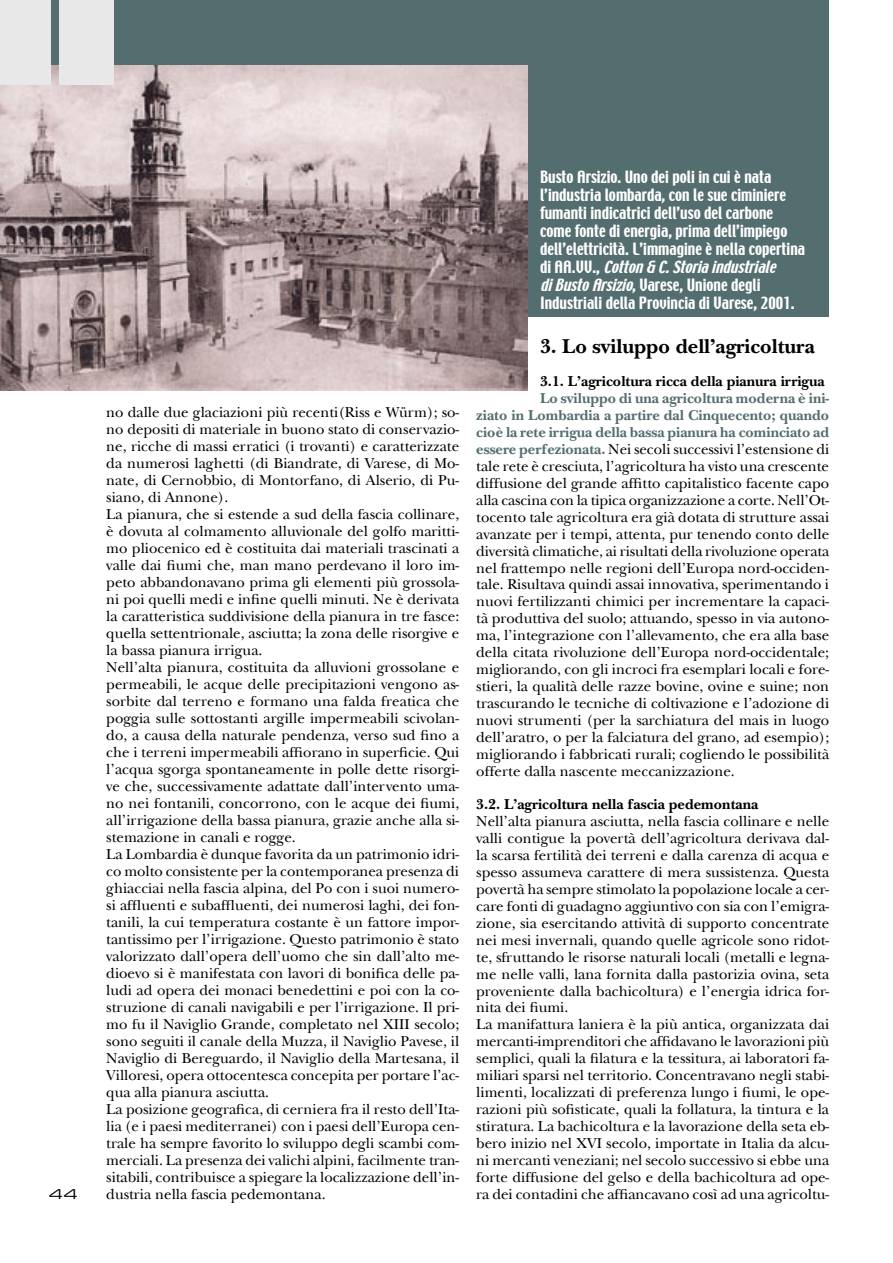
<style>
.page{position:relative;width:893px;height:1263px;background:#fff}
.page>*{position:absolute;margin:0;border:0;box-sizing:border-box;transform-origin:0 0}
.t1{font:700 21px "New Baskerville";color:#000}
.t2{font:15px/17px "New Baskerville";color:#000}
.t3{font:15px/18px "Techno";color:#fff}
.t4{font:700 15px "New Baskerville";color:#000}
.t5{font:13.5px "Eurostile Extended Two";color:#000;scale:1.11 1}
.s1{font-style:italic}
.s2{font-weight:700;color:#546d6e}
</style>
<div class="page">
<div style="left:0;top:0;width:829px;height:317px;background:#546d6e"></div>
<img style="left:0;top:66px;width:527px;height:324px">
<div style="left:0;top:0;width:51px;height:85px;background:#e8e8e8"></div>
<div style="left:60px;top:0;width:54px;height:85px;background:#e8e8e8"></div>
<p class="t5" style="left:49px;top:1185px;width:28px">44</p>
<p class="t2" style="left:106px;top:404px;width:354px">no dalle due glaciazioni più recenti(Riss e Würm); so&shy;no depositi di materiale in buono stato di conservazio&shy;ne, ricche di massi erratici (i trovanti) e caratterizzate da numerosi laghetti (di Biandrate, di Varese, di Mo&shy;nate, di Cernobbio, di Montorfano, di Alserio, di Pu&shy;siano, di Annone).<br>La pianura, che si estende a sud della fascia collinare, è dovuta al colmamento alluvionale del golfo maritti&shy;mo pliocenico ed è costituita dai materiali trascinati a valle dai fiumi che, man mano perdevano il loro im&shy;peto abbandonavano prima gli elementi più grossola&shy;ni poi quelli medi e infine quelli minuti. Ne è derivata la caratteristica suddivisione della pianura in tre fasce: quella settentrionale, asciutta; la zona delle risorgive e la bassa pianura irrigua.<br>Nell’alta pianura, costituita da alluvioni grossolane e permeabili, le acque delle precipitazioni vengono as&shy;sorbite dal terreno e formano una falda freatica che poggia sulle sottostanti argille impermeabili scivolan&shy;do, a causa della naturale pendenza, verso sud fino a che i terreni impermeabili affiorano in superficie. Qui l’acqua sgorga spontaneamente in polle dette risorgi&shy;ve che, successivamente adattate dall’intervento uma&shy;no nei fontanili, concorrono, con le acque dei fiumi, all’irrigazione della bassa pianura, grazie anche alla si&shy;stemazione in canali e rogge.<br>La Lombardia è dunque favorita da un patrimonio idri&shy;co molto consistente per la contemporanea presenza di ghiacciai nella fascia alpina, del Po con i suoi numero&shy;si affluenti e subaffluenti, dei numerosi laghi, dei fon&shy;tanili, la cui temperatura costante è un fattore impor&shy;tantissimo per l’irrigazione. Questo patrimonio è stato valorizzato dall’opera dell’uomo che sin dall’alto me&shy;dioevo si è manifestata con lavori di bonifica delle pa&shy;ludi ad opera dei monaci benedettini e poi con la co&shy;struzione di canali navigabili e per l’irrigazione. Il pri&shy;mo fu il Naviglio Grande, completato nel XIII secolo; sono seguiti il canale della Muzza, il Naviglio Pavese, il Naviglio di Bereguardo, il Naviglio della Martesana, il Villoresi, opera ottocentesca concepita per portare l’ac&shy;qua alla pianura asciutta.<br>La posizione geografica, di cerniera fra il resto dell’Ita&shy;lia (e i paesi mediterranei) con i paesi dell’Europa cen&shy;trale ha sempre favorito lo sviluppo degli scambi com&shy;merciali. La presenza dei valichi alpini, facilmente tran&shy;sitabili, contribuisce a spiegare la localizzazione dell’in&shy;dustria nella fascia pedemontana.</p>
<p class="t3" style="left:540px;top:168px;width:266px">Busto Arsizio. Uno dei poli in cui è nata l’industria lombarda, con le sue ciminiere fumanti indicatrici dell’uso del carbone come fonte di energia, prima dell’impiego dell’elettricità. L’immagine è nella copertina d i A A . V V . , <span class="s1">Cotton&amp;C.Storiaindustriale diBustoArsizio</span>, Varese, Unione degli Industriali della Provincia di Varese, 2001.</p>
<h1 class="t1" style="left:540px;top:333px;width:276px">3. Lo sviluppo dell’agricoltura</h1>
<p class="t4" style="left:540px;top:373px;width:286px">3.1. L’agricoltura ricca della pianura irrigua</p>
<p class="t2" style="left:476px;top:390px;width:355px;text-align:justify;text-indent:64px"><span class="s2">Lo sviluppo di una agricoltura moderna è ini&shy;ziato in Lombardia a partire dal Cinquecento; quando cioè la rete irrigua della bassa pianura ha cominciato ad essere perfezionata.</span> Nei secoli successivi l’estensione di tale rete è cresciuta, l’agricoltura ha visto una crescente diffusione del grande affitto capitalistico facente capo alla cascina con la tipica organizzazione a corte. Nell’Ot&shy;tocento tale agricoltura era già dotata di strutture assai avanzate per i tempi, attenta, pur tenendo conto delle diversità climatiche, ai risultati della rivoluzione operata nel frattempo nelle regioni dell’Europa nord-occiden&shy;tale. Risultava quindi assai innovativa, sperimentando i nuovi fertilizzanti chimici per incrementare la capaci&shy;tà produttiva del suolo; attuando, spesso in via autono&shy;ma, l’integrazione con l’allevamento, che era alla base della citata rivoluzione dell’Europa nord-occidentale; migliorando, con gli incroci fra esemplari locali e fore&shy;stieri, la qualità delle razze bovine, ovine e suine; non trascurando le tecniche di coltivazione e l’adozione di nuovi strumenti (per la sarchiatura del mais in luogo dell’aratro, o per la falciatura del grano, ad esempio); migliorando i fabbricati rurali; cogliendo le possibilità offerte dalla nascente meccanizzazione.</p>
<p class="t4" style="left:476px;top:796px;width:283px">3.2. L’agricoltura nella fascia pedemontana</p>
<p class="t2" style="left:476px;top:813px;width:355px">Nell’alta pianura asciutta, nella fascia collinare e nelle valli contigue la povertà dell’agricoltura derivava dal&shy;la scarsa fertilità dei terreni e dalla carenza di acqua e spesso assumeva carattere di mera sussistenza. Questa povertà ha sempre stimolato la popolazione locale a cer&shy;care fonti di guadagno aggiuntivo con sia con l’emigra&shy;zione, sia esercitando attività di supporto concentrate nei mesi invernali, quando quelle agricole sono ridot&shy;te, sfruttando le risorse naturali locali (metalli e legna&shy;me nelle valli, lana fornita dalla pastorizia ovina, seta proveniente dalla bachicoltura) e l’energia idrica for&shy;nita dei fiumi.<br>La manifattura laniera è la più antica, organizzata dai mercanti-imprenditori che affidavano le lavorazioni più semplici, quali la filatura e la tessitura, ai laboratori fa&shy;miliari sparsi nel territorio. Concentravano negli stabi&shy;limenti, localizzati di preferenza lungo i fiumi, le ope&shy;razioni più sofisticate, quali la follatura, la tintura e la stiratura. La bachicoltura e la lavorazione della seta eb&shy;bero inizio nel XVI secolo, importate in Italia da alcu&shy;ni mercanti veneziani; nel secolo successivo si ebbe una forte diffusione del gelso e della bachicoltura ad ope&shy;ra dei contadini che affiancavano così ad una agricoltu-</p>
</div>
